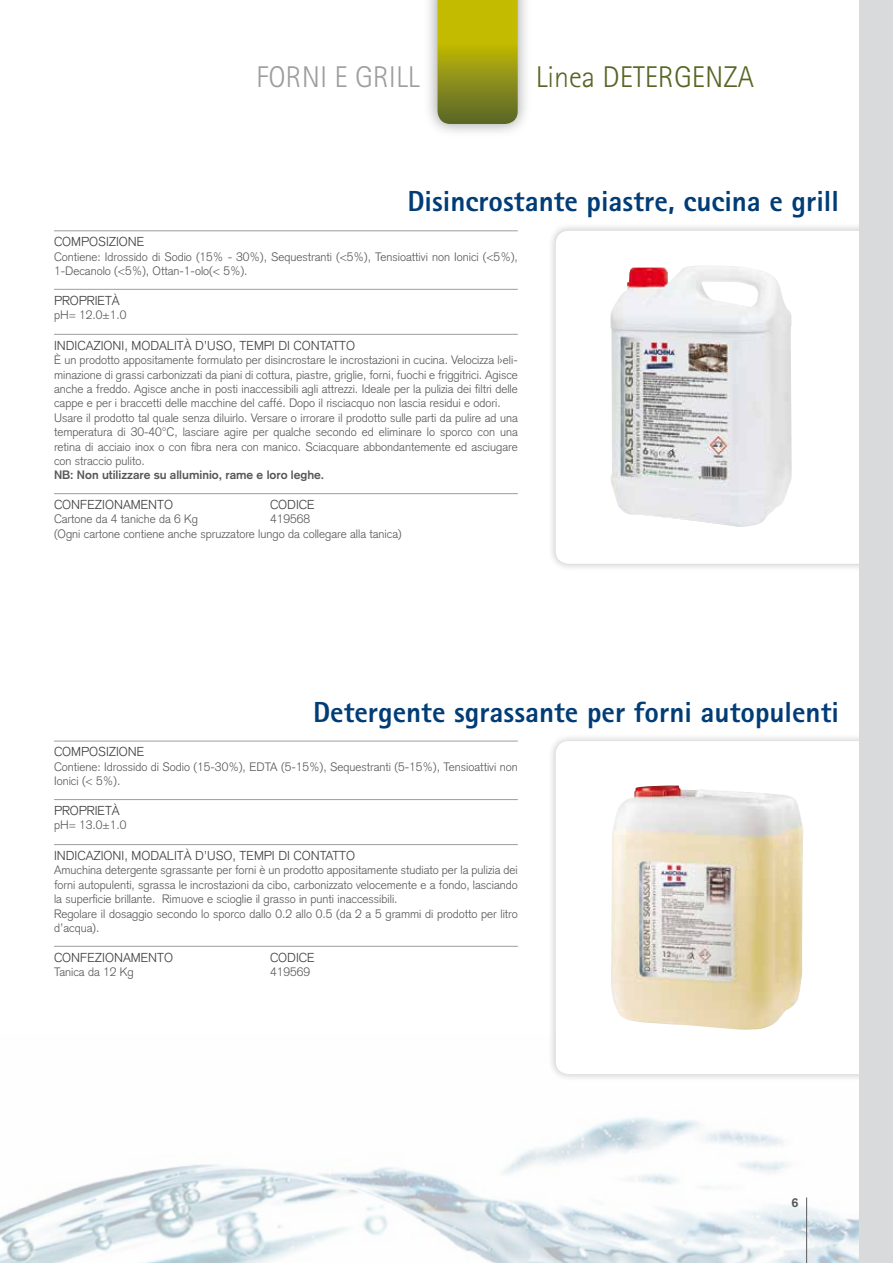
<style>
.page{position:relative;width:893px;height:1263px;background:#fff}
.page>*{position:absolute;margin:0;border:0;box-sizing:border-box;transform-origin:0 0}
.t1{font:300 30px "Rotis Sans Serif";color:#576524}
.t2{font:300 30px "Rotis Sans Serif";color:#9c9e9f}
.t3{font:800 29.1px "Rotis Sans Serif";color:#003c76}
.t4{font:300 12.75px "Akzidenz Grotesk";color:#3e3d40}
.t5{font:700 12.75px "Akzidenz Grotesk";color:#58585a}
.t6{font:300 12px/14.4px "Akzidenz Grotesk";color:#58585a}
.t7{font:700 12px "Akzidenz Grotesk";color:#58585a}
</style>
<div class="page">
<img style="left:0;top:1117px;width:859px;height:146px">
<div style="left:547px;top:222px;width:337px;height:350px;background:#000;opacity:.25"></div>
<svg style="left:556px;top:231px;width:303px;height:333px"></svg>
<div style="left:547px;top:733px;width:337px;height:349px;background:#000;opacity:.25"></div>
<svg style="left:556px;top:741px;width:303px;height:333px"></svg>
<div style="left:859px;top:0;width:34px;height:1263px;background:#d9dadb"></div>
<hr style="left:54px;top:740px;width:464px;height:1px;background:#9c9e9f">
<hr style="left:54px;top:799px;width:464px;height:1px;background:#9c9e9f">
<hr style="left:54px;top:844px;width:464px;height:1px;background:#9c9e9f">
<hr style="left:54px;top:946px;width:464px;height:1px;background:#9c9e9f">
<hr style="left:54px;top:230px;width:464px;height:1px;background:#9c9e9f">
<hr style="left:54px;top:289px;width:464px;height:1px;background:#9c9e9f">
<hr style="left:54px;top:334px;width:464px;height:1px;background:#9c9e9f">
<hr style="left:54px;top:493px;width:464px;height:1px;background:#9c9e9f">
<div style="left:423px;top:0;width:109px;height:138px;background:#000;opacity:.4"></div>
<svg style="left:438px;top:0;width:80px;height:124px;background:#9e9e11"></svg>
<img style="left:610px;top:265px;width:182px;height:262px">
<img style="left:611px;top:785px;width:193px;height:245px">
<hr style="left:806px;top:1197px;width:1px;height:66px;background:#58585a">
<h1 class="t2" style="left:256px;top:59px;width:165px">FORNI E GRILL</h1>
<h1 class="t1" style="left:536px;top:59px;width:220px">Linea DETERGENZA</h1>
<h2 class="t3" style="left:407px;top:183px;width:433px">Disincrostante piastre, cucina e grill</h2>
<p class="t4" style="left:54px;top:234px;width:92px">COMPOSIZIONE</p>
<p class="t6" style="left:54px;top:249px;width:465px">Contiene: Idrossido di Sodio (15% - 30%), Sequestranti (&lt;5%), Tensioattivi non Ionici (&lt;5%),<br>1-Decanolo (&lt;5%), Ottan-1-olo(&lt; 5%).</p>
<p class="t4" style="left:54px;top:293px;width:67px">PROPRIETÀ</p>
<p class="t6" style="left:54px;top:308px;width:74px">pH= 12.0±1.0</p>
<p class="t4" style="left:54px;top:338px;width:303px">INDICAZIONI, MODALITÀ D’USO, TEMPI DI CONTATTO</p>
<p class="t6" style="left:54px;top:353px;width:465px">È un prodotto appositamente formulato per disincrostare le incrostazioni in cucina. Velocizza l›eli&shy;minazione di grassi carbonizzati da piani di cottura, piastre, griglie, forni, fuochi e friggitrici. Agisce anche a freddo. Agisce anche in posti inaccessibili agli attrezzi. Ideale per la pulizia dei filtri delle cappe e per i braccetti delle macchine del caffé. Dopo il risciacquo non lascia residui e odori.<br>Usare il prodotto tal quale senza diluirlo. Versare o irrorare il prodotto sulle parti da pulire ad una temperatura di 30-40°C, lasciare agire per qualche secondo ed eliminare lo sporco con una retina di acciaio inox o con fibra nera con manico. Sciacquare abbondantemente ed asciugare con straccio pulito.</p>
<p class="t7" style="left:54px;top:468px;width:272px">NB: Non utilizzare su alluminio, rame e loro leghe.</p>
<p class="t4" style="left:54px;top:497px;width:121px">CONFEZIONAMENTO</p>
<p class="t4" style="left:270px;top:497px;width:46px">CODICE</p>
<p class="t6" style="left:54px;top:512px;width:146px">Cartone da 4 taniche da 6 Kg</p>
<p class="t6" style="left:54px;top:512px;width:349px;text-indent:216px">419568<br>(Ogni cartone contiene anche spruzzatore lungo da collegare alla tanica)</p>
<h2 class="t3" style="left:313px;top:693px;width:527px">Detergente sgrassante per forni autopulenti</h2>
<p class="t4" style="left:54px;top:744px;width:92px">COMPOSIZIONE</p>
<p class="t6" style="left:54px;top:759px;width:465px">Contiene: Idrossido di Sodio (15-30%), EDTA (5-15%), Sequestranti (5-15%), Tensioattivi non<br>Ionici (&lt; 5%).</p>
<p class="t4" style="left:54px;top:803px;width:67px">PROPRIETÀ</p>
<p class="t6" style="left:54px;top:818px;width:74px">pH= 13.0±1.0</p>
<p class="t4" style="left:54px;top:848px;width:303px">INDICAZIONI, MODALITÀ D’USO, TEMPI DI CONTATTO</p>
<p class="t6" style="left:54px;top:863px;width:465px">Amuchina detergente sgrassante per forni è un prodotto appositamente studiato per la pulizia dei forni autopulenti, sgrassa le incrostazioni da cibo, carbonizzato velocemente e a fondo, lasciando la superficie brillante. Rimuove e scioglie il grasso in punti inaccessibili.<br>Regolare il dosaggio secondo lo sporco dallo 0.2 allo 0.5 (da 2 a 5 grammi di prodotto per litro d’acqua).</p>
<p class="t4" style="left:54px;top:950px;width:121px">CONFEZIONAMENTO</p>
<p class="t4" style="left:270px;top:950px;width:46px">CODICE</p>
<p class="t6" style="left:54px;top:965px;width:81px">Tanica da 12 Kg</p>
<p class="t6" style="left:270px;top:965px;width:42px">419569</p>
<p class="t5" style="left:791px;top:1195px;width:9px">6</p>
</div>
